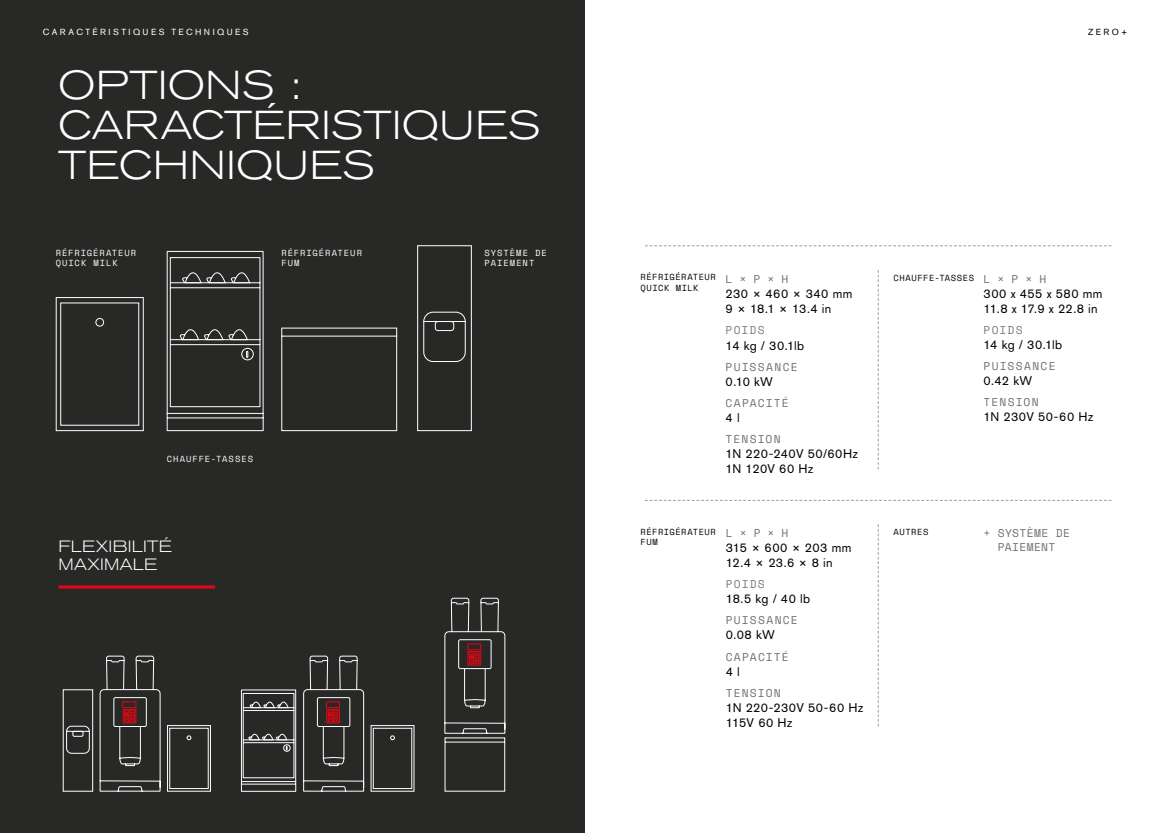
<style>
.page{position:relative;width:1170px;height:833px;background:#fff}
.page>*{position:absolute;margin:0;border:0;box-sizing:border-box;transform-origin:0 0}
.Titles{font:300 expanded 40px/40px "Akzidenz Grotesk BQ";letter-spacing:.015em;color:#fff}
.Sub_Headings_White{font:300 expanded 16.25px/17.5px "Akzidenz Grotesk BQ";letter-spacing:.02em;color:#fff}
.Body_Copy{font:12.5px "Akzidenz Grotesk BQ";letter-spacing:.03em;color:#000}
.highlights{font:11.25px "Space Mono";letter-spacing:.105em;color:#706f6f}
.Body_Copy-2{font:11.25px "Space Mono";letter-spacing:.035em;color:#706f6f}
.highlights-2{font:11.25px "Space Mono";letter-spacing:.105em;color:#7c7b7b}
.Mono{font:8.75px/10.5px "Space Mono";letter-spacing:.11em;color:#fff}
.Mono-2{font:8.75px/10.5px "Space Mono";letter-spacing:.06em;color:#000}
.Details{font:8.75px "Akzidenz Grotesk BQ";letter-spacing:.28em;color:#fff}
.Details-2{font:8.75px "Akzidenz Grotesk BQ";color:#000}
</style>
<div class="page">
<div style="left:0;top:0;width:585px;height:833px;background:#282827"></div>
<svg style="left:645px;top:245px;width:466px;height:1px"></svg>
<svg style="left:645px;top:500px;width:466px;height:1px"></svg>
<svg style="left:55px;top:297px;width:89px;height:134px"></svg>
<svg style="left:281px;top:327px;width:116px;height:104px"></svg>
<svg style="left:166px;top:251px;width:98px;height:180px"></svg>
<div style="left:417px;top:245px;width:54px;height:186px;border:1px solid #fff"></div>
<svg style="left:423px;top:311px;width:43px;height:51px"></svg>
<svg style="left:877px;top:270px;width:1px;height:199px"></svg>
<svg style="left:877px;top:524px;width:1px;height:202px"></svg>
<div style="left:63px;top:689px;width:30px;height:102px;border:1px solid #fff"></div>
<svg style="left:66px;top:725px;width:24px;height:29px"></svg>
<svg style="left:167px;top:725px;width:44px;height:67px"></svg>
<svg style="left:99px;top:655px;width:62px;height:137px"></svg>
<svg style="left:444px;top:597px;width:61px;height:195px"></svg>
<svg style="left:370px;top:725px;width:44px;height:67px"></svg>
<svg style="left:303px;top:655px;width:61px;height:137px"></svg>
<svg style="left:241px;top:689px;width:55px;height:103px"></svg>
<hr style="left:58px;top:585px;width:157px;height:3px;background:#e30613">
<p class="Details" style="left:43px;top:26px;width:207px">CARACTÉRISTIQUES TECHNIQUES</p>
<p class="Titles" style="left:58px;top:65px;width:483px">OPTIONS :<br>CARACTÉRISTIQUES<br>TECHNIQUES</p>
<p class="Mono" style="left:56px;top:247px;width:82px">RÉFRIGÉRATEUR<br>QUICK MILK</p>
<p class="Mono" style="left:281px;top:247px;width:82px">RÉFRIGÉRATEUR</p>
<p class="Mono" style="left:281px;top:257px;width:20px">FUM</p>
<p class="Mono" style="left:167px;top:453px;width:88px">CHAUFFE-TASSES</p>
<p class="Sub_Headings_White" style="left:58px;top:538px;width:115px">FLEXIBILITÉ<br>MAXIMALE</p>
<p class="Mono" style="left:484px;top:247px;width:64px">SYSTÈME DE<br>PAIEMENT</p>
<p class="Details-2" style="left:1088px;top:26px;width:41px">ZERO+</p>
<p class="Mono-2" style="left:640px;top:271px;width:77px">RÉFRIGÉRATEUR<br>QUICK MILK</p>
<p class="highlights" style="left:725px;top:271px;width:64px">L × P × H</p>
<p class="Body_Copy" style="left:725px;top:287px;width:128px">230 × 460 × 340 mm</p>
<p class="Body_Copy" style="left:725px;top:302px;width:107px">9 × 18.1 × 13.4 in</p>
<p class="highlights-2" style="left:725px;top:322px;width:41px">POIDS</p>
<p class="Body_Copy" style="left:725px;top:338px;width:80px">14 kg / 30.1lb</p>
<p class="highlights" style="left:725px;top:358px;width:73px">PUISSANCE</p>
<p class="Body_Copy" style="left:725px;top:374px;width:49px">0.10 kW</p>
<p class="highlights" style="left:725px;top:394px;width:65px">CAPACITÉ</p>
<p class="Body_Copy" style="left:725px;top:410px;width:16px">4 l</p>
<p class="highlights" style="left:725px;top:430px;width:56px">TENSION</p>
<p class="Body_Copy" style="left:725px;top:446px;width:134px">1N 220-240V 50/60Hz</p>
<p class="Body_Copy" style="left:725px;top:461px;width:89px">1N 120V 60 Hz</p>
<p class="Mono-2" style="left:640px;top:526px;width:77px">RÉFRIGÉRATEUR<br>FUM</p>
<p class="highlights" style="left:725px;top:525px;width:64px">L × P × H</p>
<p class="Body_Copy" style="left:725px;top:540px;width:127px">315 × 600 × 203 mm</p>
<p class="Body_Copy" style="left:725px;top:555px;width:108px">12.4 × 23.6 × 8 in</p>
<p class="highlights-2" style="left:725px;top:576px;width:41px">POIDS</p>
<p class="Body_Copy" style="left:725px;top:591px;width:86px">18.5 kg / 40 lb</p>
<p class="highlights" style="left:725px;top:612px;width:73px">PUISSANCE</p>
<p class="Body_Copy" style="left:725px;top:627px;width:51px">0.08 kW</p>
<p class="highlights" style="left:725px;top:648px;width:65px">CAPACITÉ</p>
<p class="Body_Copy" style="left:725px;top:663px;width:16px">4 l</p>
<p class="highlights" style="left:725px;top:684px;width:56px">TENSION</p>
<p class="Body_Copy" style="left:725px;top:700px;width:139px">1N 220-230V 50-60 Hz</p>
<p class="Body_Copy" style="left:725px;top:715px;width:68px">115V 60 Hz</p>
<p class="Mono-2" style="left:893px;top:272px;width:82px">CHAUFFE-TASSES</p>
<p class="highlights" style="left:983px;top:270px;width:64px">L × P × H</p>
<p class="Body_Copy" style="left:983px;top:286px;width:120px">300 x 455 x 580 mm</p>
<p class="Body_Copy" style="left:983px;top:301px;width:116px">11.8 x 17.9 x 22.8 in</p>
<p class="highlights-2" style="left:983px;top:321px;width:41px">POIDS</p>
<p class="Body_Copy" style="left:983px;top:337px;width:80px">14 kg / 30.1lb</p>
<p class="highlights" style="left:983px;top:357px;width:73px">PUISSANCE</p>
<p class="Body_Copy" style="left:983px;top:373px;width:50px">0.42 kW</p>
<p class="highlights" style="left:983px;top:393px;width:56px">TENSION</p>
<p class="Body_Copy" style="left:983px;top:409px;width:111px">1N 230V 50-60 Hz</p>
<p class="Mono-2" style="left:893px;top:526px;width:36px">AUTRES</p>
<p class="Body_Copy-2" style="left:983px;top:525px;width:88px">+ SYSTÈME DE</p>
<p class="Body_Copy-2" style="left:997px;top:538px;width:59px">PAIEMENT</p>
</div>
